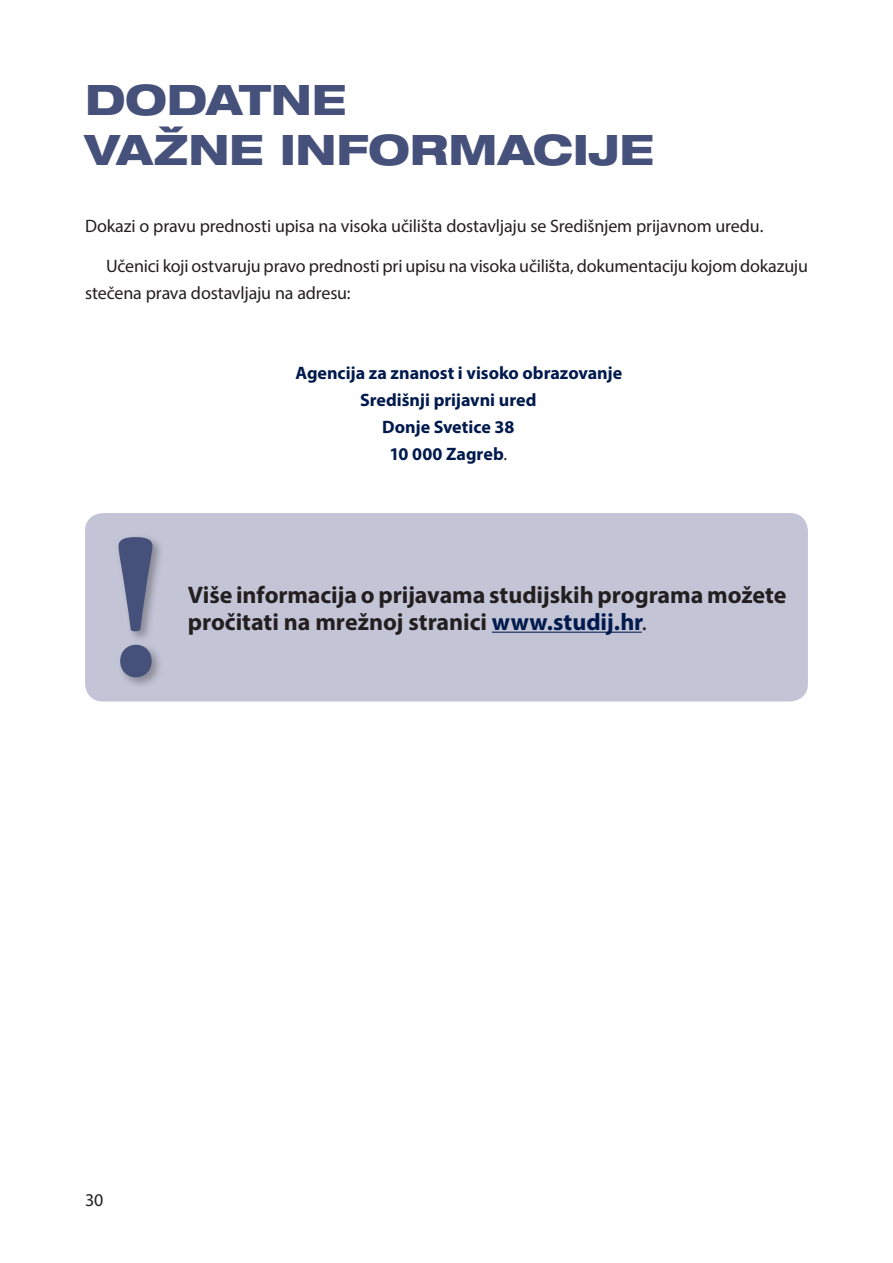
<style>
.page{position:relative;width:893px;height:1263px;background:#fff}
.page>*{position:absolute;margin:0;border:0;box-sizing:border-box;transform-origin:0 0}
.t1{font:700 207px "Minion Pro";color:#45517a}
.t2{font:800 expanded 42px/50.4px "Helvetica Neue LT Std";letter-spacing:-.01em;color:#45517a}
.t3{font:700 24px/27px "Myriad Pro";letter-spacing:-.005em;color:#231f20}
.t4{font:18px/27px "Myriad Pro";letter-spacing:-.01em;color:#231f20}
.t5{font:700 18px "Myriad Pro";color:#001a4d}
.s1{font-weight:400;color:#231f20}
.s2{color:#001a4d}
.s3{font-weight:400}
</style>
<div class="page">
<div style="left:85px;top:513px;width:723px;height:188px;background:#c3c5d7;border-radius:18px"></div>
<hr style="left:492px;top:632px;width:150px;height:1px;background:#001a4d">
<div style="left:115px;top:533px;width:50px;height:157px;background:#231f20;opacity:.35"></div>
<h2 class="t2" style="left:85px;top:74px;width:570px">DODATNE<br>VAŽNE INFORMACIJE</h2>
<p class="t4" style="left:85px;top:212px;width:680px">Dokazi o pravu prednosti upisa na visoka učilišta dostavljaju se Središnjem prijavnom uredu.</p>
<p class="t4" style="left:85px;top:252px;width:724px;text-indent:21px">Učenici koji ostvaruju pravo prednosti pri upisu na visoka učilišta, dokumentaciju kojom dokazuju stečena prava dostavljaju na adresu:</p>
<h1 class="t1" style="left:106px;top:485px;width:60px">!</h1>
<p class="t5" style="left:295px;top:361px;width:328px">Agencija za znanost i visoko obrazovanje</p>
<p class="t5" style="left:360px;top:388px;width:178px">Središnji prijavni ured</p>
<p class="t5" style="left:382px;top:415px;width:133px">Donje Svetice 38</p>
<p class="t5" style="left:389px;top:442px;width:119px">10 000 Zagreb<span class="s1">.</span></p>
<h3 class="t3" style="left:188px;top:580px;width:600px">Više informacija o prijavama studijskih programa možete pročitati na mrežnoj stranici <span class="s2">www.studij.hr</span><span class="s3">.</span></h3>
<p class="t4" style="left:85px;top:1186px;width:20px">30</p>
</div>
